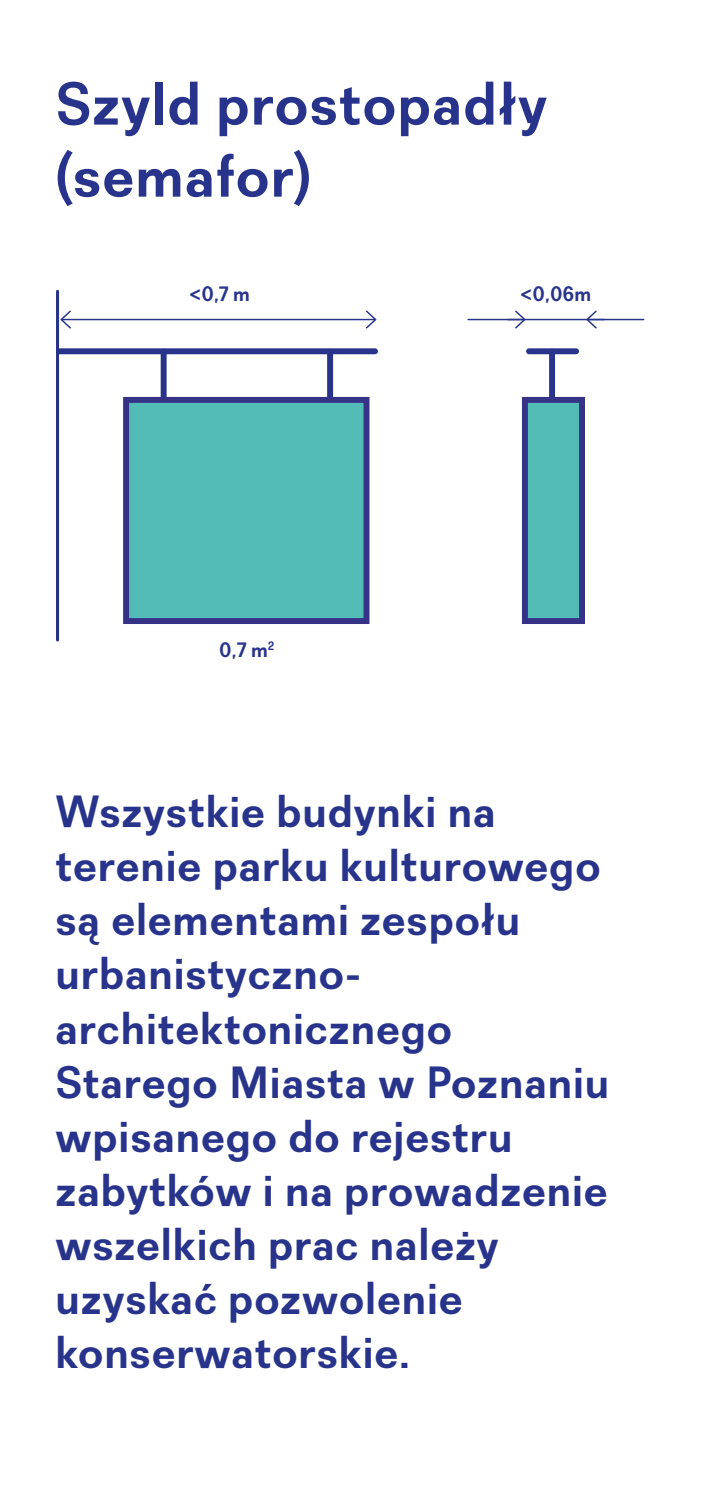
<style>
.page{position:relative;width:702px;height:1489px;background:#fff}
.page>*{position:absolute;margin:0;border:0;box-sizing:border-box;transform-origin:0 0}
.t1{font:700 60px/72px "Recta";letter-spacing:.02em;color:#28348b}
.t2{font:700 45px/54px "Recta";letter-spacing:.02em;color:#28348b}
.t3{font:700 20.75px "Recta";color:#28348b}
</style>
<div class="page">
<hr style="left:56px;top:291px;width:3px;height:349px;background:#28348b">
<div style="left:161px;top:351px;width:6px;height:70px;background:#28348b"></div>
<div style="left:327px;top:351px;width:6px;height:70px;background:#28348b"></div>
<div style="left:59px;top:348px;width:316px;height:6px;background:#28348b"></div>
<div style="left:123px;top:397px;width:246px;height:227px;background:#52bbb5;border:6px solid #363288"></div>
<div style="left:549px;top:351px;width:6px;height:70px;background:#28348b"></div>
<div style="left:529px;top:348px;width:47px;height:6px;background:#28348b"></div>
<div style="left:522px;top:397px;width:63px;height:227px;background:#52bbb5;border:6px solid #363288"></div>
<hr style="left:61px;top:319px;width:314px;height:1px;background:#28348b">
<svg style="left:59px;top:309px;width:13px;height:21px"></svg>
<svg style="left:364px;top:310px;width:13px;height:19px"></svg>
<hr style="left:587px;top:319px;width:56px;height:1px;background:#28348b">
<svg style="left:585px;top:310px;width:13px;height:19px"></svg>
<hr style="left:507px;top:319px;width:97px;height:1px;background:#28348b">
<hr style="left:468px;top:319px;width:56px;height:1px;background:#28348b">
<svg style="left:513px;top:310px;width:14px;height:19px"></svg>
<h1 class="t1" style="left:56px;top:68px;width:493px">Szyld prostopadły (semafor)</h1>
<p class="t3" style="left:189px;top:281px;width:62px">&lt;0,7 m</p>
<p class="t3" style="left:520px;top:281px;width:72px">&lt;0,06m</p>
<p class="t3" style="left:219px;top:637px;width:57px">0,7 m<sup>2</sup></p>
<p class="t2" style="left:56px;top:784px;width:555px">Wszystkie budynki na terenie parku kulturowego są elementami zespołu urbanistyczno&shy;architektonicznego<br>Starego Miasta w Poznaniu wpisanego do rejestru zabytków i na prowadzenie wszelkich prac należy uzyskać pozwolenie konserwatorskie.</p>
</div>
